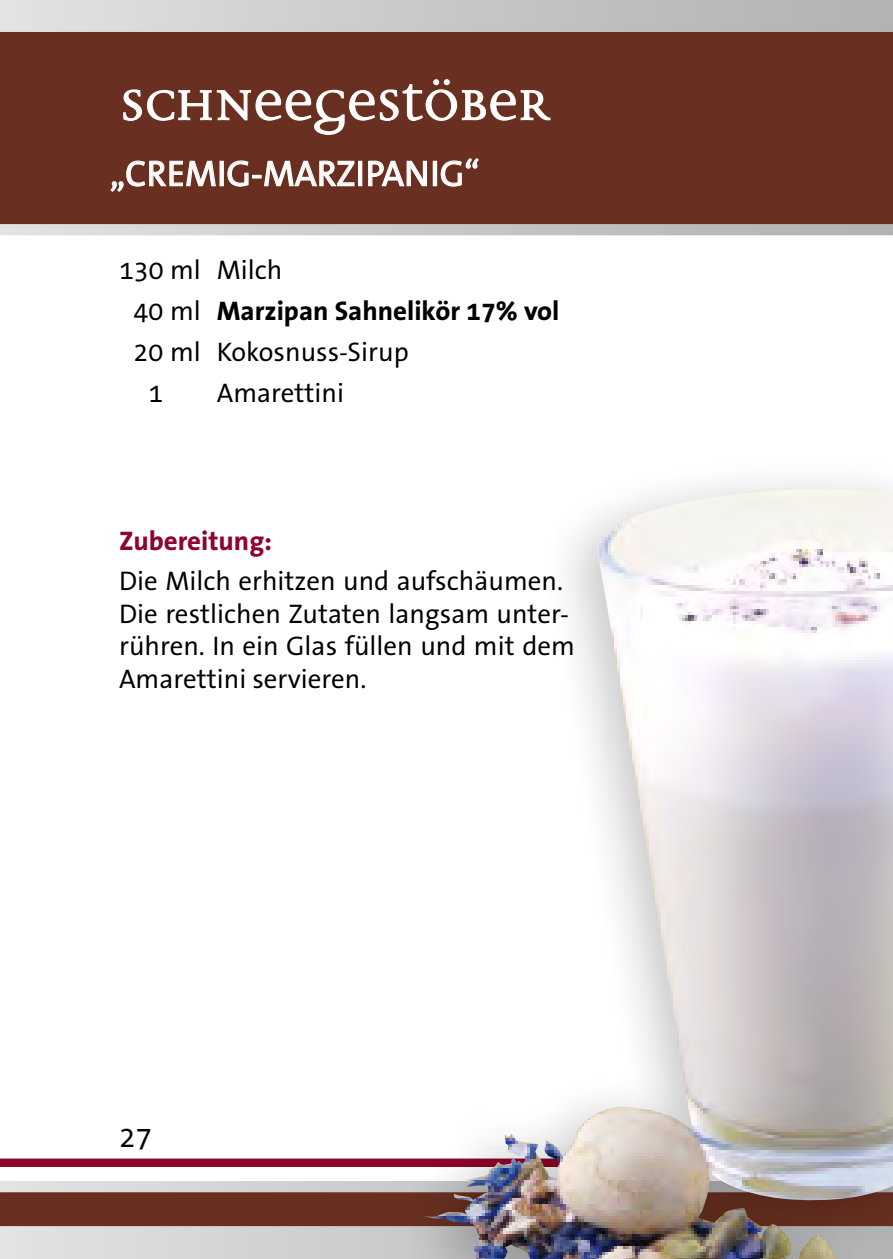
<style>
.page{position:relative;width:893px;height:1259px;background:#fff}
.page>*{position:absolute;margin:0;border:0;box-sizing:border-box;transform-origin:0 0}
.t1{font:75px "Disturbance OT";color:#fff}
.t2{font:36px "The Sans Office";color:#fff}
.t3{font:30px "The Sans Office";color:#000}
.t4{font:27px/32.4px "The Sans Office";color:#000}
.t5{font:700 27px "The Sans Office";color:#000}
.t6{font:700 27px "The Sans Office";color:#8d052b}
.s1{font-weight:400}
</style>
<div class="page">
<div style="left:0;top:19px;width:893px;height:211px;background:#693021"></div>
<div style="left:0;top:0;width:893px;height:32px;background:linear-gradient(to right,#e1e1e3,#aeb0b2)"></div>
<svg style="left:0;top:224px;width:893px;height:11px;background:#c6c7c8"></svg>
<div style="left:0;top:1186px;width:893px;height:50px;background:#693021"></div>
<div style="left:0;top:1181px;width:893px;height:11px;background:#d7d8d9"></div>
<div style="left:0;top:1158px;width:893px;height:9px;background:#8d052b"></div>
<div style="left:0;top:1226px;width:893px;height:33px;background:#d7d8d9"></div>
<svg style="left:123px;top:79px;width:428px;height:56px"></svg>
<svg style="left:110px;top:160px;width:106px;height:32px"></svg>
<div style="left:220px;top:161px;width:4px;height:25px;border:1px solid #fff"></div>
<svg style="left:227px;top:160px;width:128px;height:27px"></svg>
<div style="left:358px;top:161px;width:4px;height:25px;border:1px solid #fff"></div>
<svg style="left:368px;top:160px;width:59px;height:27px"></svg>
<div style="left:433px;top:161px;width:4px;height:25px;border:1px solid #fff"></div>
<svg style="left:440px;top:158px;width:39px;height:29px"></svg>
<div style="left:377px;top:452px;width:516px;height:807px;background:#000;opacity:.22"></div>
<img style="left:423px;top:494px;width:369px;height:765px">
<h1 class="t1" style="left:120px;top:67px;width:431px">Schneegestöber</h1>
<h2 class="t2" style="left:110px;top:150px;width:371px">„CREMIG-MARZIPANIG“</h2>
<p class="t4" style="left:119px;top:253px;width:165px">130 ml Milch</p>
<p class="t5" style="left:134px;top:294px;width:427px"><span class="s1">40 ml</span> Marzipan Sahnelikör 17% vol</p>
<p class="t4" style="left:134px;top:335px;width:277px">20 ml Kokosnuss-Sirup</p>
<p class="t4" style="left:148px;top:376px;width:16px">1</p>
<p class="t4" style="left:217px;top:376px;width:129px">Amarettini</p>
<p class="t6" style="left:119px;top:523px;width:154px">Zubereitung:</p>
<p class="t4" style="left:119px;top:564px;width:457px">Die Milch erhitzen und aufschäumen.<br>Die restlichen Zutaten langsam unter&shy;rühren. In ein Glas füllen und mit dem Amarettini servieren.</p>
<p class="t3" style="left:119px;top:1117px;width:34px">27</p>
</div>
